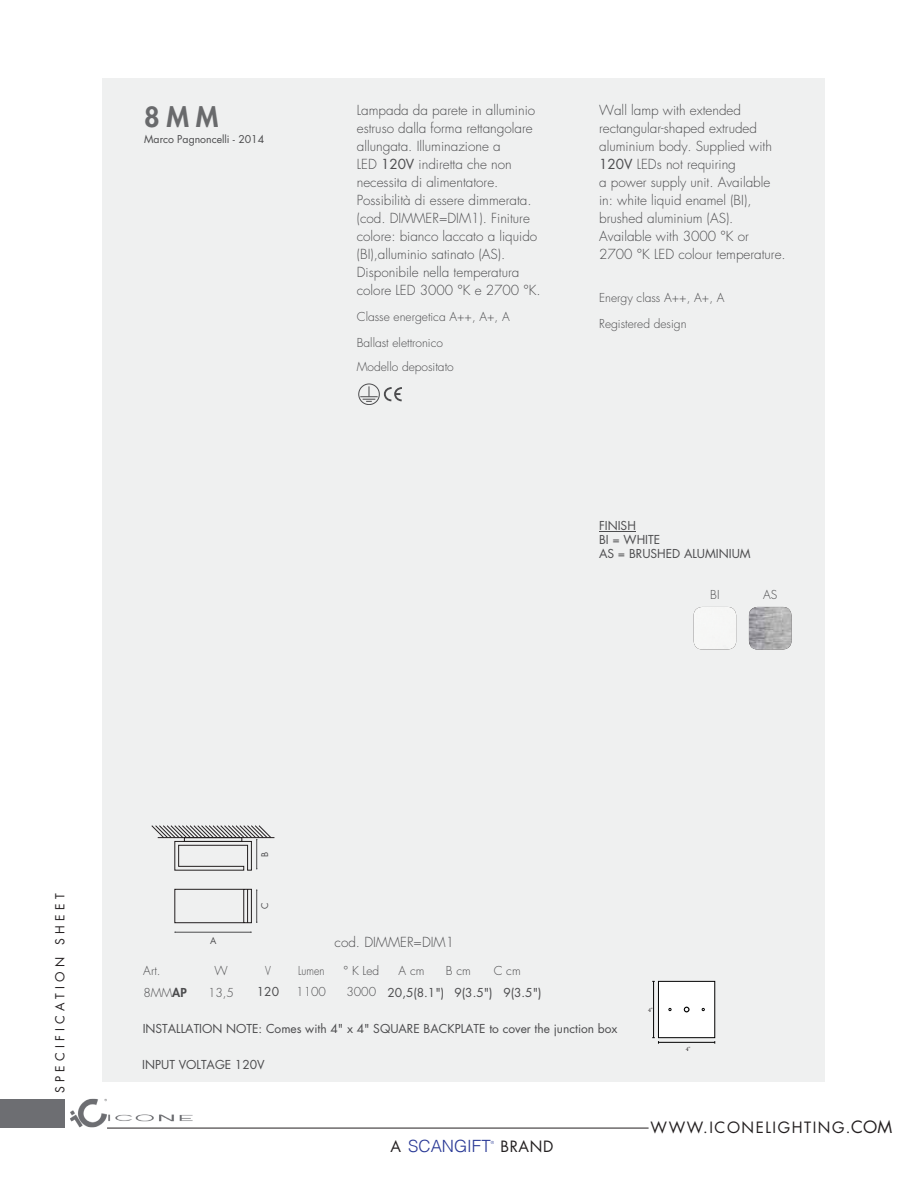
<style>
.page{position:relative;width:918px;height:1188px;background:#fff}
.page>*{position:absolute;margin:0;border:0;box-sizing:border-box;transform-origin:0 0}
.t1{font:800 27px "Futura Std";color:#696a6c}
.t2{font:300 16.95px "Helvetica";color:#293996}
.t3{font:16.5px "Futura Std";color:#231f20}
.t4{font:15.15px "Futura Std";letter-spacing:.1em;color:#231f20}
.t5{font:300 13.5px/18px "Futura Std";color:#4c4c4e}
.t6{font:12.15px "Futura Std";letter-spacing:.35em;color:#231f20}
.t7{font:12px/14.2px "Futura Std";color:#4c4c4e}
.t8{font:300 12px/25.5px "Futura Std";color:#4c4c4e}
.t9{font:300 12px "Futura Std";color:#4c4c4e;scale:.87 1}
.t10{font:10.5px "Futura Std";color:#4c4c4e}
.t11{font:9px "Futura Std";color:#4c4c4e}
.t12{font:6px "Minion Pro";color:#231f20}
.t13{font:300 4.2px "Helvetica";color:#2b3c96}
.s1{font-weight:400}
.s2{font-weight:800}
.s3{font-weight:300}
</style>
<div class="page">
<div style="left:102px;top:78px;width:723px;height:1004px;background:#eff0f0"></div>
<svg style="left:360px;top:386px;width:18px;height:16px"></svg>
<div style="left:358px;top:384px;width:22px;height:21px;border:1px solid #4c4c4e;border-radius:50%"></div>
<svg style="left:384px;top:387px;width:18px;height:14px"></svg>
<hr style="left:158px;top:837px;width:116px;height:1px;background:#231f20">
<hr style="left:175px;top:932px;width:76px;height:1px;background:#4c4c4e">
<svg style="left:151px;top:825px;width:120px;height:98px"></svg>
<img style="left:749px;top:607px;width:42px;height:42px">
<img style="left:694px;top:607px;width:42px;height:42px">
<hr style="left:107px;top:1128px;width:542px;height:1px;background:#231f20">
<div style="left:0;top:1099px;width:65px;height:28px;background:#6d6e72"></div>
<img style="left:70px;top:1098px;width:37px;height:30px">
<img style="left:108px;top:1114px;width:85px;height:8px">
<div style="left:658px;top:981px;width:57px;height:57px;background:#fff"></div>
<div style="left:658px;top:981px;width:57px;height:57px;border:1px solid #000"></div>
<svg style="left:684px;top:1007px;width:5px;height:5px"></svg>
<hr style="left:658px;top:1042px;width:57px;height:1px;background:#000">
<hr style="left:653px;top:981px;width:1px;height:57px;background:#000">
<hr style="left:599px;top:532px;width:37px;height:1px;background:#4c4c4e">
<p class="t1" style="left:144px;top:100px;width:76px">8MM</p>
<p class="t5" style="left:357px;top:102px;width:185px">Lampada da parete in alluminio estruso dalla forma rettangolare allungata. Illuminazione a<br>LED <span class="s1">120V</span> indiretta che non necessita di alimentatore.<br>Possibilità di essere dimmerata. (cod. DIMMER=DIM1). Finiture colore: bianco laccato a liquido (BI),alluminio satinato (AS).<br>Disponibile nella temperatura colore LED 3000 °K e 2700 °K.</p>
<p class="t8" style="left:357px;top:304px;width:154px">Classe energetica A++, A+, A<br>Ballast elettronico</p>
<p class="t8" style="left:357px;top:354px;width:98px">Modello depositato</p>
<p class="t10" style="left:144px;top:132px;width:122px">Marco Pagnoncelli - 2014</p>
<p class="t5" style="left:599px;top:102px;width:188px">Wall lamp with extended rectangular-shaped extruded aluminium body. Supplied with<br><span class="s1">120V</span> LEDs not requiring<br>a power supply unit. Available in: white liquid enamel (BI), brushed aluminium (AS).<br>Available with 3000 °K or<br>2700 °K LED colour temperature.</p>
<p class="t8" style="left:599px;top:286px;width:127px">Energy class A++, A+, A<br>Registered design</p>
<p class="t7" style="left:599px;top:518px;width:153px">FINISH<br>BI = WHITE<br>AS = BRUSHED ALUMINIUM</p>
<p class="t8" style="left:710px;top:582px;width:11px">BI</p>
<p class="t8" style="left:763px;top:582px;width:16px">AS</p>
<p class="t6" style="left:52px;top:1093px;width:201px;rotate:-90deg">SPECIFICATION SHEET</p>
<p class="t11" style="left:259px;top:857px;width:7px;rotate:-90deg">B</p>
<p class="t11" style="left:210px;top:935px;width:8px">A</p>
<p class="t8" style="left:143px;top:958px;width:19px">Art.</p>
<p class="t8" style="left:214px;top:958px;width:15px">W</p>
<p class="t8" style="left:143px;top:980px;width:45px">8MM<span class="s2">AP</span></p>
<p class="t8" style="left:208px;top:980px;width:28px">13,5</p>
<p class="t11" style="left:259px;top:909px;width:8px;rotate:-90deg">C</p>
<p class="t5" style="left:335px;top:933px;width:121px">cod. DIMMER=DIM1</p>
<p class="t9" style="left:265px;top:964px;width:8px">V</p>
<p class="t9" style="left:298px;top:964px;width:32px">Lumen</p>
<p class="t8" style="left:343px;top:958px;width:37px">° K Led</p>
<p class="t8" style="left:399px;top:958px;width:27px">A cm</p>
<p class="t8" style="left:446px;top:958px;width:26px">B cm</p>
<p class="t8" style="left:494px;top:958px;width:29px">C cm</p>
<p class="t7" style="left:257px;top:985px;width:24px">120</p>
<p class="t8" style="left:296px;top:979px;width:31px">1100</p>
<p class="t7" style="left:346px;top:985px;width:197px"><span class="s3">3000</span> 20,5(8.1") 9(3.5") 9(3.5")</p>
<p class="t7" style="left:143px;top:1021px;width:476px">INSTALLATION NOTE: Comes with 4" x 4" SQUARE BACKPLATE to cover the junction box</p>
<p class="t7" style="left:142px;top:1058px;width:124px">INPUT VOLTAGE 120V</p>
<p class="t4" style="left:391px;top:1137px;width:12px">A</p>
<p class="t4" style="left:501px;top:1137px;width:54px">BRAND</p>
<p class="t2" style="left:408px;top:1133px;width:84px">SCANGIFT</p>
<p class="t13" style="left:491px;top:1140px;width:5px">®</p>
<p class="t12" style="left:648px;top:1006px;width:6px">4"</p>
<p class="t12" style="left:686px;top:1045px;width:6px">4"</p>
<p class="t3" style="left:851px;top:1117px;width:42px">COM</p>
<p class="t4" style="left:651px;top:1118px;width:226px">WWW.ICONELIGHTING.CA</p>
</div>
